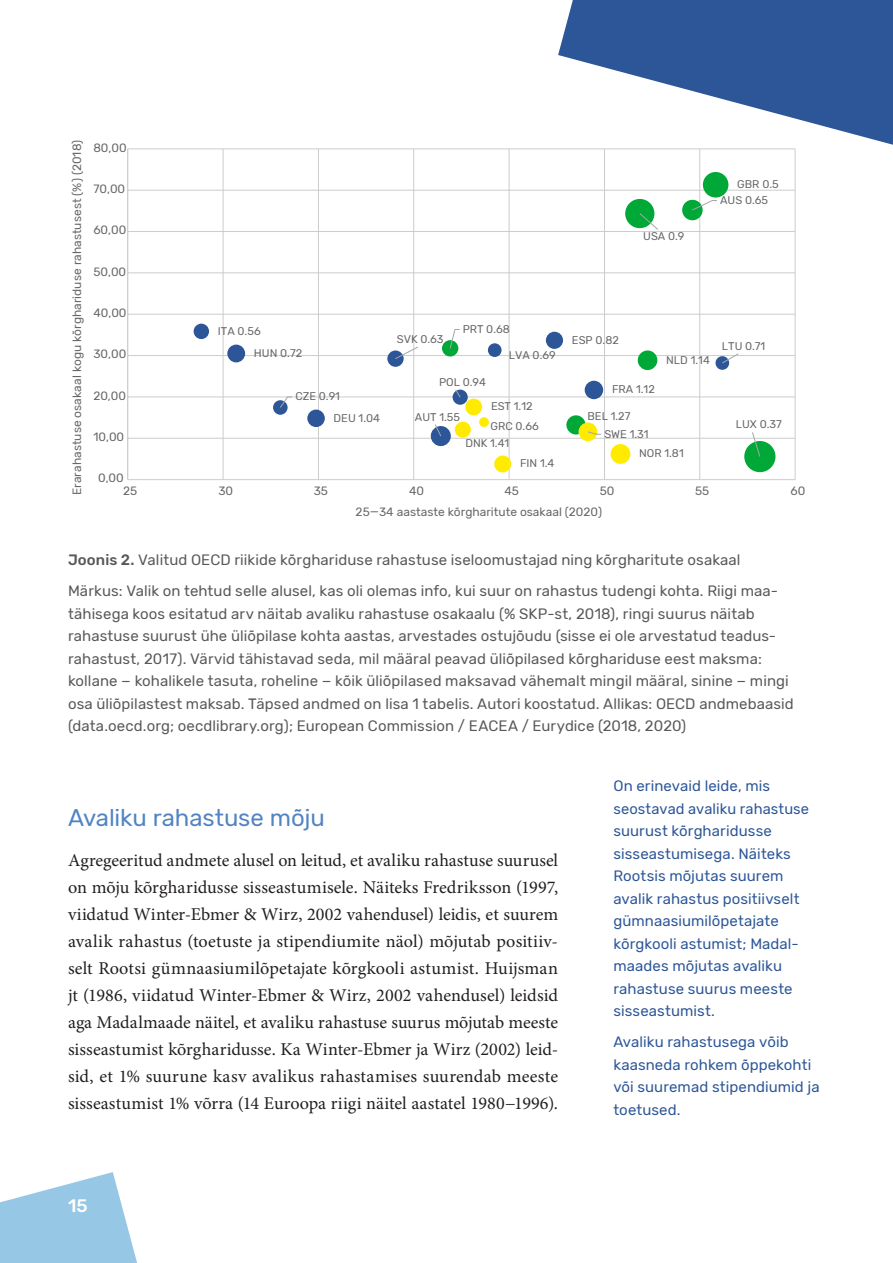
<style>
.page{position:relative;width:893px;height:1263px;background:#fff}
.page>*{position:absolute;margin:0;border:0;box-sizing:border-box;transform-origin:0 0}
.Heading_2{font:24px "Rubik";letter-spacing:-.005em;color:#5183c3}
.Sisu_taandeta{font:18px/27px "Minion Pro";color:#231f20;text-align:justify}
.t1{font:500 18px "Rubik";color:#fff}
.joonise_allkiri{font:15px/22.5px "Rubik";letter-spacing:.005em;color:#57585a}
.väljavõte{font:15px/22.5px "Rubik";letter-spacing:.005em;color:#2c5697}
.t2{font:12px "Rubik";letter-spacing:.005em;color:#666}
.t3{font:11.1px/21.3px "Rubik";color:#666}
.s1{font-weight:500}
</style>
<div class="page">
<svg style="left:0;top:1172px;width:137px;height:91px"></svg>
<svg style="left:558px;top:0;width:335px;height:233px"></svg>
<hr style="left:128px;top:438px;width:667px;height:1px;background:#ccc">
<hr style="left:128px;top:396px;width:667px;height:1px;background:#ccc">
<hr style="left:128px;top:355px;width:667px;height:1px;background:#ccc">
<hr style="left:128px;top:314px;width:667px;height:1px;background:#ccc">
<hr style="left:128px;top:272px;width:667px;height:1px;background:#ccc">
<hr style="left:128px;top:231px;width:667px;height:1px;background:#ccc">
<hr style="left:128px;top:190px;width:667px;height:1px;background:#ccc">
<hr style="left:128px;top:148px;width:667px;height:1px;background:#ccc">
<hr style="left:223px;top:149px;width:1px;height:331px;background:#ccc">
<hr style="left:318px;top:149px;width:1px;height:331px;background:#ccc">
<hr style="left:413px;top:149px;width:1px;height:331px;background:#ccc">
<hr style="left:509px;top:149px;width:1px;height:331px;background:#ccc">
<hr style="left:604px;top:149px;width:1px;height:331px;background:#ccc">
<hr style="left:699px;top:149px;width:1px;height:331px;background:#ccc">
<hr style="left:795px;top:149px;width:1px;height:331px;background:#ccc">
<hr style="left:127px;top:149px;width:1px;height:331px;background:#bfbfbf">
<hr style="left:128px;top:479px;width:667px;height:1px;background:#ccc">
<div style="left:682px;top:200px;width:21px;height:20px;background:#00a838;border-radius:50%"></div>
<div style="left:431px;top:426px;width:20px;height:20px;background:#2c5697;border-radius:50%"></div>
<div style="left:566px;top:415px;width:20px;height:19px;background:#00a838;border-radius:50%"></div>
<div style="left:273px;top:400px;width:15px;height:15px;background:#2c5697;border-radius:50%"></div>
<div style="left:307px;top:410px;width:18px;height:17px;background:#2c5697;border-radius:50%"></div>
<div style="left:455px;top:422px;width:16px;height:16px;background:#ffeb00;border-radius:50%"></div>
<div style="left:546px;top:332px;width:17px;height:17px;background:#2c5697;border-radius:50%"></div>
<div style="left:465px;top:399px;width:17px;height:16px;background:#ffeb00;border-radius:50%"></div>
<div style="left:494px;top:455px;width:17px;height:17px;background:#ffeb00;border-radius:50%"></div>
<div style="left:585px;top:381px;width:18px;height:18px;background:#2c5697;border-radius:50%"></div>
<div style="left:703px;top:172px;width:25px;height:26px;background:#00a838;border-radius:50%"></div>
<div style="left:479px;top:417px;width:10px;height:10px;background:#ffeb00;border-radius:50%"></div>
<div style="left:227px;top:345px;width:18px;height:17px;background:#2c5697;border-radius:50%"></div>
<div style="left:194px;top:324px;width:15px;height:15px;background:#2c5697;border-radius:50%"></div>
<div style="left:715px;top:356px;width:14px;height:14px;background:#2c5697;border-radius:50%"></div>
<div style="left:744px;top:441px;width:31px;height:31px;background:#00a838;border-radius:50%"></div>
<div style="left:488px;top:343px;width:14px;height:14px;background:#2c5697;border-radius:50%"></div>
<div style="left:638px;top:350px;width:19px;height:20px;background:#00a838;border-radius:50%"></div>
<div style="left:611px;top:444px;width:19px;height:20px;background:#ffeb00;border-radius:50%"></div>
<div style="left:453px;top:390px;width:15px;height:15px;background:#2c5697;border-radius:50%"></div>
<div style="left:442px;top:340px;width:16px;height:16px;background:#00a838;border-radius:50%"></div>
<div style="left:579px;top:422px;width:18px;height:19px;background:#ffeb00;border-radius:50%"></div>
<div style="left:387px;top:350px;width:17px;height:17px;background:#2c5697;border-radius:50%"></div>
<div style="left:625px;top:199px;width:29px;height:29px;background:#00a838;border-radius:50%"></div>
<svg style="left:692px;top:200px;width:26px;height:11px"></svg>
<svg style="left:434px;top:424px;width:8px;height:13px"></svg>
<svg style="left:279px;top:396px;width:14px;height:13px"></svg>
<svg style="left:721px;top:353px;width:18px;height:11px"></svg>
<svg style="left:751px;top:432px;width:10px;height:25px"></svg>
<svg style="left:455px;top:389px;width:6px;height:9px"></svg>
<svg style="left:449px;top:329px;width:11px;height:20px"></svg>
<svg style="left:588px;top:431px;width:14px;height:4px"></svg>
<svg style="left:394px;top:346px;width:24px;height:14px"></svg>
<svg style="left:639px;top:212px;width:20px;height:19px"></svg>
<p class="t2" style="left:70px;top:495px;width:357px;rotate:-90deg">Erarahastuse osakaal kogu kõrghariduse rahastusest (%) (2018)</p>
<p class="t2" style="left:93px;top:141px;width:35px">80,00</p>
<p class="t2" style="left:93px;top:182px;width:33px">70,00</p>
<p class="t2" style="left:93px;top:223px;width:34px">60,00</p>
<p class="t2" style="left:93px;top:265px;width:34px">50,00</p>
<p class="t2" style="left:93px;top:306px;width:35px">40,00</p>
<p class="t2" style="left:93px;top:347px;width:34px">30,00</p>
<p class="t2" style="left:93px;top:389px;width:34px">20,00</p>
<p class="t2" style="left:93px;top:430px;width:32px">10,00</p>
<p class="t2" style="left:98px;top:471px;width:27px">0,00</p>
<p class="t3" style="left:643px;top:226px;width:43px">USA 0.9</p>
<p class="t3" style="left:737px;top:174px;width:43px">GBR 0.5</p>
<p class="t3" style="left:720px;top:190px;width:49px">AUS 0.65</p>
<p class="t3" style="left:218px;top:320px;width:44px">ITA 0.56</p>
<p class="t3" style="left:254px;top:343px;width:50px">HUN 0.72</p>
<p class="t3" style="left:334px;top:386px;width:48px;text-indent:-38px">CZE 0.91<br>DEU 1.04</p>
<p class="t3" style="left:397px;top:329px;width:48px">SVK 0.63</p>
<p class="t3" style="left:463px;top:318px;width:49px">PRT 0.68</p>
<p class="t3" style="left:509px;top:345px;width:48px">LVA 0.69</p>
<p class="t3" style="left:439px;top:372px;width:48px">POL 0.94</p>
<p class="t3" style="left:572px;top:329px;width:49px">ESP 0.82</p>
<p class="t3" style="left:612px;top:379px;width:44px">FRA 1.12</p>
<p class="t3" style="left:491px;top:396px;width:43px">EST 1.12</p>
<p class="t3" style="left:415px;top:406px;width:47px">AUT 1.55</p>
<p class="t3" style="left:587px;top:405px;width:44px">BEL 1.27</p>
<p class="t3" style="left:491px;top:416px;width:50px">GRC 0.66</p>
<p class="t3" style="left:604px;top:423px;width:46px">SWE 1.31</p>
<p class="t3" style="left:465px;top:432px;width:45px">DNK 1.41</p>
<p class="t3" style="left:666px;top:349px;width:45px">NLD 1.14</p>
<p class="t3" style="left:520px;top:453px;width:36px">FIN 1.4</p>
<p class="t3" style="left:639px;top:443px;width:46px">NOR 1.81</p>
<p class="t3" style="left:722px;top:336px;width:45px">LTU 0.71</p>
<p class="t3" style="left:736px;top:414px;width:48px">LUX 0.37</p>
<p class="t2" style="left:123px;top:484px;width:16px">25</p>
<p class="t2" style="left:218px;top:484px;width:16px">30</p>
<p class="t2" style="left:314px;top:484px;width:16px">35</p>
<p class="t2" style="left:409px;top:484px;width:16px">40</p>
<p class="t2" style="left:504px;top:484px;width:16px">45</p>
<p class="t2" style="left:600px;top:484px;width:16px">50</p>
<p class="t2" style="left:695px;top:484px;width:16px">55</p>
<p class="t2" style="left:790px;top:484px;width:16px">60</p>
<p class="t2" style="left:356px;top:505px;width:248px">25—34 aastaste kõrgharitute osakaal (2020)</p>
<p class="joonise_allkiri" style="left:68px;top:549px;width:674px"><span class="s1">Joonis 2.</span> Valitud OECD riikide kõrghariduse rahastuse iseloomustajad ning kõrgharitute osakaal</p>
<p class="joonise_allkiri" style="left:68px;top:580px;width:727px">Märkus: Valik on tehtud selle alusel, kas oli olemas info, kui suur on rahastus tudengi kohta. Riigi maa&shy;tähisega koos esitatud arv näitab avaliku rahastuse osakaalu (% SKP-st, 2018), ringi suurus näitab rahastuse suurust ühe üliõpilase kohta aastas, arvestades ostujõudu (sisse ei ole arvestatud teadus&shy;rahastust, 2017). Värvid tähistavad seda, mil määral peavad üliõpilased kõrghariduse eest maksma: kollane − kohalikele tasuta, roheline − kõik üliõpilased maksavad vähemalt mingil määral, sinine − mingi osa üliõpilastest maksab. Täpsed andmed on lisa 1 tabelis. Autori koostatud. Allikas: OECD andmebaasid (data.oecd.org; oecdlibrary.org); European Commission / EACEA / Eurydice (2018, 2020)</p>
<p class="Heading_2" style="left:68px;top:804px;width:258px">Avaliku rahastuse mõju</p>
<p class="Sisu_taandeta" style="left:68px;top:846px;width:492px">Agregeeritud andmete alusel on leitud, et avaliku rahastuse suurusel on mõju kõrgharidusse sisseastumisele. Näiteks Fredriksson (1997, viidatud Winter-Ebmer &amp; Wirz, 2002 vahendusel) leidis, et suurem avalik rahastus (toetuste ja stipendiumite näol) mõjutab positiiv&shy;selt Rootsi gümnaasiumilõpetajate kõrgkooli astumist. Huijsman jt (1986, viidatud Winter-Ebmer &amp; Wirz, 2002 vahendusel) leidsid aga Madalmaade näitel, et avaliku rahastuse suurus mõjutab meeste sisseastumist kõrgharidusse. Ka Winter-Ebmer ja Wirz (2002) leid&shy;sid, et 1% suurune kasv avalikus rahastamises suurendab meeste sisseastumist 1% võrra (14 Euroopa riigi näitel aastatel 1980−1996).</p>
<p class="t1" style="left:68px;top:1195px;width:21px">15</p>
<p class="väljavõte" style="left:613px;top:775px;width:197px">On erinevaid leide, mis seostavad avaliku rahastuse suurust kõrgharidusse sisseastumisega. Näiteks<br>Rootsis mõjutas suurem avalik rahastus positiivselt gümnaasiumilõpetajate kõrgkooli astumist; Madal&shy;maades mõjutas avaliku rahastuse suurus meeste sisseastumist.</p>
<p class="väljavõte" style="left:613px;top:1031px;width:208px">Avaliku rahastusega võib kaasneda rohkem õppekohti või suuremad stipendiumid ja toetused.</p>
</div>
